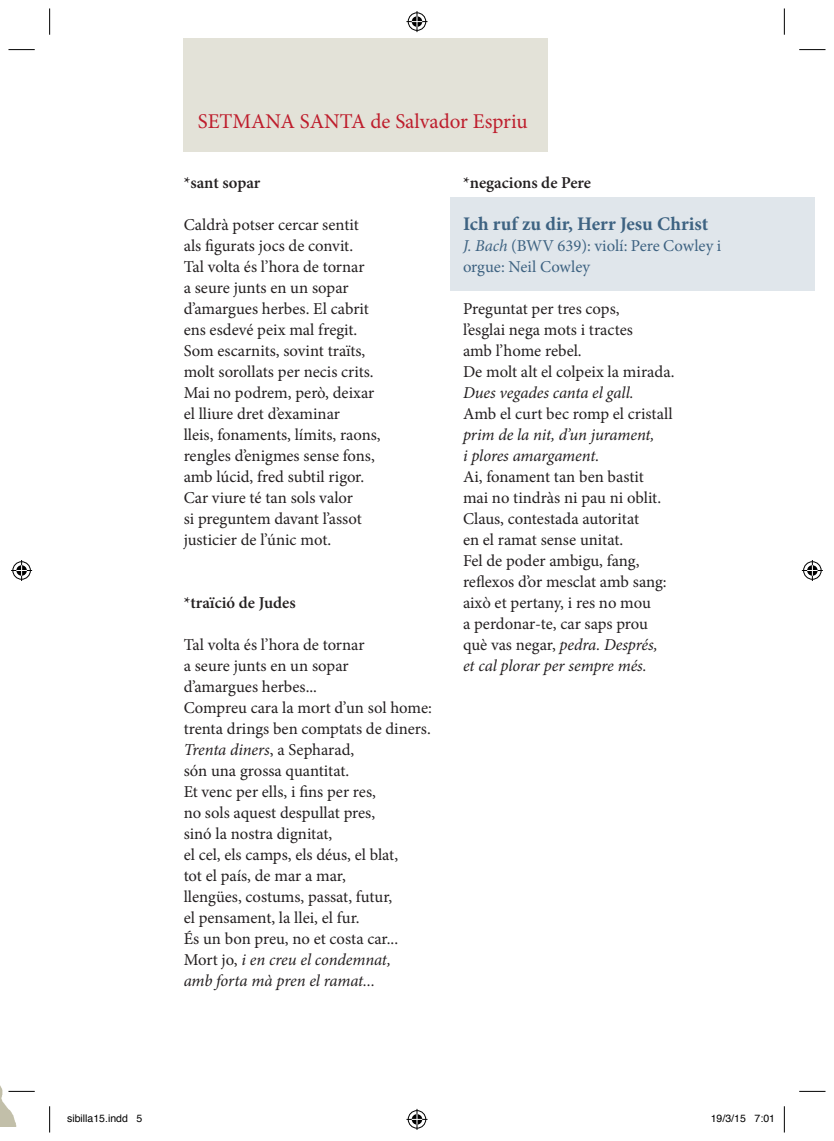
<style>
.page{position:relative;width:834px;height:1141px;background:#fff}
.page>*{position:absolute;margin:0;border:0;box-sizing:border-box;transform-origin:0 0}
.t1{font:21px "Minion Pro";color:#be1d2c}
.t2{font:700 19.25px "Minion Pro";color:#3e6382}
.t3{font:16.62px/21px "Minion Pro";color:#231f20}
.t4{font:italic 16.62px/21px "Minion Pro";letter-spacing:-.01em;color:#231f20}
.t5{font:16.62px/21px "Minion Pro";color:#3e6382}
.t6{font:600 16.62px "Minion Pro";color:#231f20}
.t7{font:10.5px "Helvetica";color:#000}
.s1{font-style:italic}
</style>
<div class="page">
<div style="left:184px;top:38px;width:364px;height:113px;background:#e3e2d8"></div>
<div style="left:450px;top:197px;width:364px;height:94px;background:#e0e6eb"></div>
<img style="left:0;top:1085px;width:17px;height:41px">
<hr style="left:8px;top:1090px;width:27px;height:2px;background:#fff">
<svg style="left:8px;top:49px;width:27px;height:1px"></svg>
<svg style="left:799px;top:49px;width:26px;height:1px"></svg>
<svg style="left:8px;top:1091px;width:27px;height:1px"></svg>
<svg style="left:799px;top:1091px;width:26px;height:1px"></svg>
<svg style="left:49px;top:8px;width:1px;height:27px"></svg>
<svg style="left:49px;top:1106px;width:1px;height:26px"></svg>
<svg style="left:783px;top:8px;width:1px;height:27px"></svg>
<svg style="left:783px;top:1106px;width:1px;height:26px"></svg>
<svg style="left:406px;top:11px;width:21px;height:21px"></svg>
<svg style="left:406px;top:1109px;width:21px;height:21px"></svg>
<svg style="left:11px;top:560px;width:21px;height:21px"></svg>
<svg style="left:801px;top:560px;width:21px;height:21px"></svg>
<p class="t1" style="left:198px;top:107px;width:331px">SETMANA SANTA de Salvador Espriu</p>
<p class="t6" style="left:184px;top:171px;width:78px">*sant sopar</p>
<p class="t3" style="left:184px;top:214px;width:198px">Caldrà potser cercar sentit<br>als figurats jocs de convit.<br>Tal volta és l’hora de tornar<br>a seure junts en un sopar d’amargues herbes. El cabrit ens esdevé peix mal fregit.<br>Som escarnits, sovint traïts, molt sorollats per necis crits.<br>Mai no podrem, però, deixar el lliure dret d’examinar<br>lleis, fonaments, límits, raons, rengles d’enigmes sense fons, amb lúcid, fred subtil rigor.<br>Car viure té tan sols valor<br>si preguntem davant l’assot justicier de l’únic mot.</p>
<p class="t6" style="left:184px;top:591px;width:114px">*traïció de Judes</p>
<p class="t3" style="left:184px;top:634px;width:250px">Tal volta és l’hora de tornar<br>a seure junts en un sopar<br>d’amargues herbes...<br>Compreu cara la mort d’un sol home: trenta drings ben comptats de diners.<br><span class="s1">Trenta diners</span>, a Sepharad,<br>són una grossa quantitat.<br>Et venc per ells, i fins per res,<br>no sols aquest despullat pres,<br>sinó la nostra dignitat,<br>el cel, els camps, els déus, el blat,<br>tot el país, de mar a mar,<br>llengües, costums, passat, futur,<br>el pensament, la llei, el fur.<br>És un bon preu, no et costa car...<br>Mort jo, <span class="s1">i en creu el condemnat,<br>amb forta mà pren el ramat...</span></p>
<p class="t6" style="left:463px;top:171px;width:130px">*negacions de Pere</p>
<p class="t2" style="left:463px;top:210px;width:247px">Ich ruf zu dir, Herr Jesu Christ</p>
<p class="t5" style="left:463px;top:235px;width:260px"><span class="s1">J. Bach</span> (BWV 639): violí: Pere Cowley i orgue: Neil Cowley</p>
<p class="t3" style="left:463px;top:298px;width:213px">Preguntat per tres cops,<br>l’esglai nega mots i tractes<br>amb l’home rebel.<br>De molt alt el colpeix la mirada.</p>
<p class="t4" style="left:463px;top:382px;width:172px">Dues vegades canta el gall.</p>
<p class="t3" style="left:463px;top:403px;width:211px">Amb el curt bec romp el cristall</p>
<p class="t4" style="left:463px;top:424px;width:193px">prim de la nit, d’un jurament, i plores amargament.</p>
<p class="t3" style="left:463px;top:466px;width:205px">Ai, fonament tan ben bastit mai no tindràs ni pau ni oblit.<br>Claus, contestada autoritat<br>en el ramat sense unitat.<br>Fel de poder ambigu, fang, reflexos d’or mesclat amb sang: això et pertany, i res no mou<br>a perdonar-te, car saps prou què vas negar, <span class="s1">pedra. Després, et cal plorar per sempre més.</span></p>
<p class="t7" style="left:67px;top:1110px;width:77px">sibilla15.indd 5</p>
<p class="t7" style="left:710px;top:1110px;width:66px">19/3/15 7:01</p>
</div>
